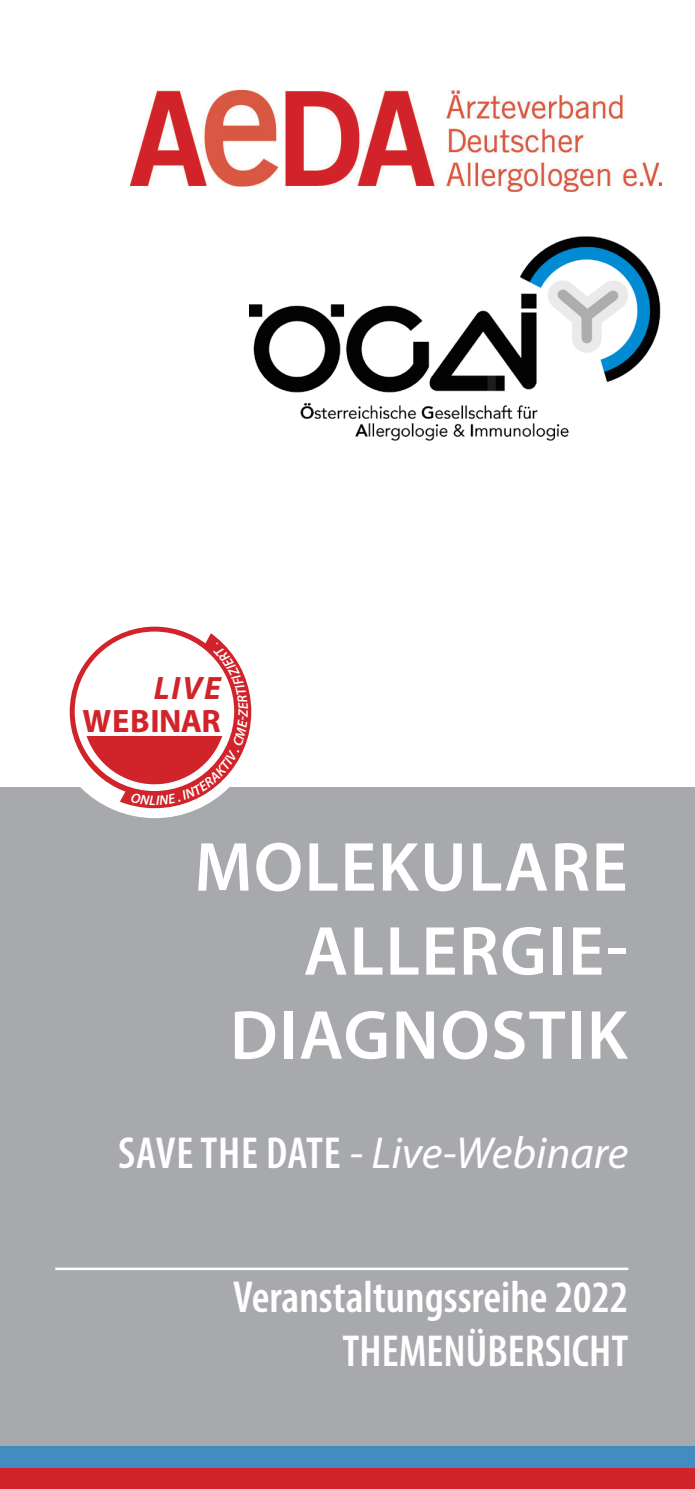
<style>
.page{position:relative;width:695px;height:1489px;background:#fff}
.page>*{position:absolute;margin:0;border:0;box-sizing:border-box;transform-origin:0 0}
.t1{font:600 70px/84px "Myriad Pro";letter-spacing:.02em;color:#fff;text-align:right}
.t2{font:600 condensed 45px/54px "Myriad Pro";color:#fff;text-align:right}
.t3{font:italic 45px "Myriad Pro";color:#fff}
.t4{font:700 32.5px "Myriad Pro";color:#d1232a}
.t5{font:italic 700 32.5px "Myriad Pro";color:#d1232a}
.s1{font-weight:600;font-style:normal;font-stretch:condensed}
</style>
<div class="page">
<img style="left:130px;top:90px;width:531px;height:101px">
<div style="left:0;top:787px;width:694px;height:701px;background:#a8a9ad"></div>
<hr style="left:55px;top:1267px;width:573px;height:2px;background:#fff">
<div style="left:49px;top:603px;width:212px;height:215px;background:#fff;border-radius:50%"></div>
<div style="left:0;top:1467px;width:694px;height:21px;background:#d1232a"></div>
<div style="left:0;top:1446px;width:694px;height:21px;background:#448bc1"></div>
<img style="left:249px;top:236px;width:412px;height:205px">
<svg style="left:69px;top:626px;width:182px;height:182px"></svg>
<p class="t5" style="left:154px;top:667px;width:69px">LIVE</p>
<p class="t4" style="left:83px;top:699px;width:140px">WEBINAR</p>
<p class="t1" style="left:194px;top:823px;width:434px">MOLEKULARE</p>
<p class="t1" style="left:230px;top:907px;width:399px">ALLERGIE-<br>DIAGNOSTIK</p>
<p class="t3" style="left:118px;top:1124px;width:511px"><span class="s1">SAVE THE DATE</span> - Live-Webinare</p>
<p class="t2" style="left:233px;top:1268px;width:396px">Veranstaltungssreihe 2022<br>THEMENÜBERSICHT</p>
</div>
